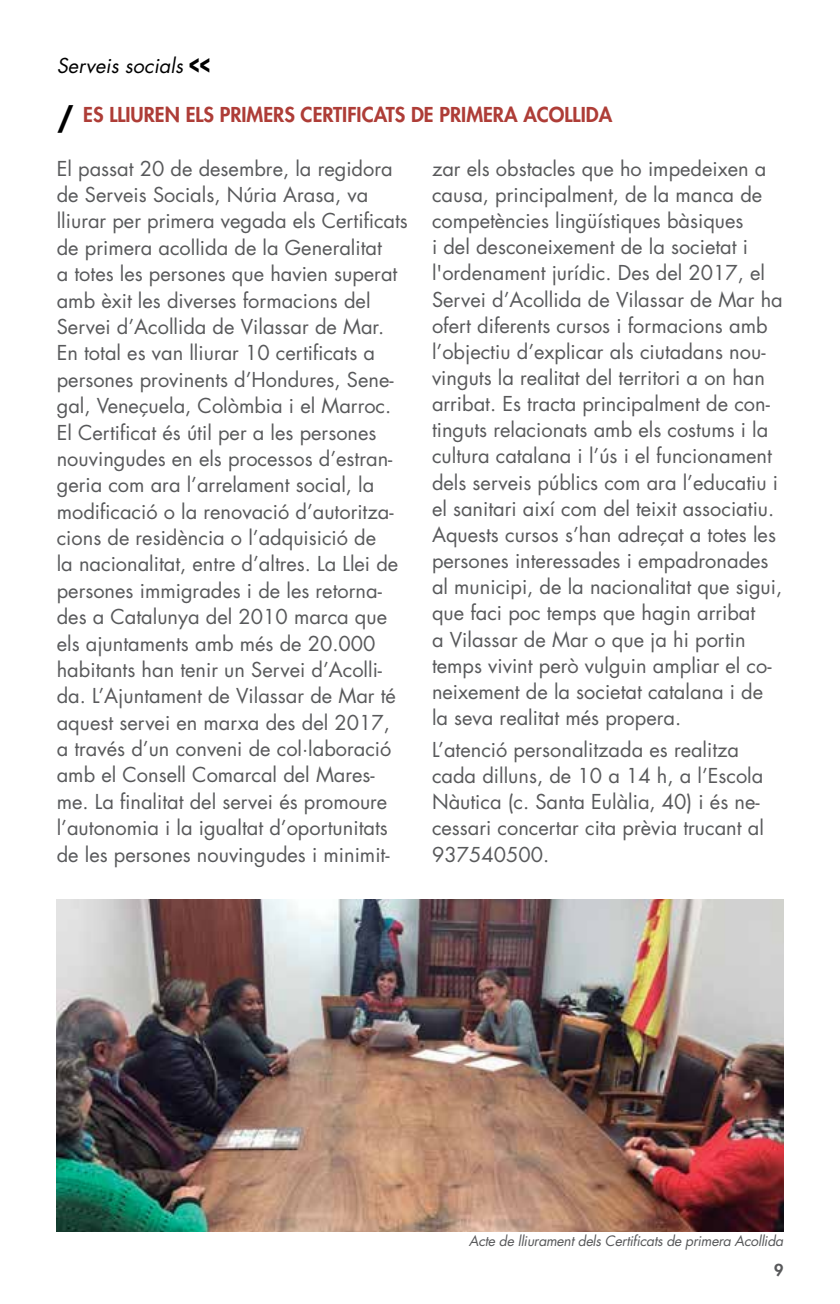
<style>
.page{position:relative;width:840px;height:1304px;background:#fff}
.page>*{position:absolute;margin:0;border:0;box-sizing:border-box;transform-origin:0 0}
.t1{font:20px/26.4px "Futura Std";color:#58595b}
.t2{font:800 20px "Futura Std";color:#ae3d37}
.t3{font:italic 20px "Futura Std";color:#000}
.t4{font:800 16px "Futura Std";color:#58595b}
.t5{font:italic 14px "Futura Std";letter-spacing:-.02em;color:#58595b}
.s1{font-weight:800;font-style:normal;font-size:30px}
.s2{font-weight:700;font-size:30px;color:#000}
</style>
<div class="page">
<img style="left:57px;top:900px;width:726px;height:332px">
<p class="t3" style="left:57px;top:53px;width:155px">Serveis socials <span class="s1">&lt;&lt;</span></p>
<p class="t2" style="left:57px;top:102px;width:556px"><span class="s2">/</span> ES LLIUREN ELS PRIMERS CERTIFICATS DE PRIMERA ACOLLIDA</p>
<p class="t1" style="left:57px;top:155px;width:352px">El passat 20 de desembre, la regidora de Serveis Socials, N úria Arasa, va lliurar per primera vegada els Certificats de primera acollida de la Generalitat<br>a totes les persones que havien superat amb èxit les diverses formacions del Servei d’Acollida de Vilassar de Mar.<br>En total es van lliurar 10 certificats a persones provinents d’Hondures, Sene&shy;gal, Veneçuela, Colòmbia i el Marroc.<br>El Certificat és útil per a les persones nouvingudes en els processos d’estran&shy;geria com ara l’arrelament social, la modificació o la renovació d’autoritza&shy;cions de residència o l’adquisició de<br>la nacionalitat, entre d’altres. La Llei de persones immigrades i de les retorna&shy;des a Catalunya del 2010 marca que els ajuntaments amb més de 20.000 habitants han tenir un Servei d’Acolli&shy;da. L’Ajuntament de Vilassar de Mar té aquest servei en marxa des del 2017,<br>a través d’un conveni de col·laboració amb el Consell Comarcal del Mares&shy;me. La finalitat del servei és promoure l’autonomia i la igualtat d’oportunitats de les persones nouvingudes i minimit-</p>
<p class="t1" style="left:432px;top:155px;width:352px">zar els obstacles que ho impedeixen a causa, principalment, de la manca de competències lingüístiques bàsiques<br>i del desconeixement de la societat i l'ordenament jurídic. Des del 2017, el Servei d’Acollida de Vilassar de Mar ha ofert diferents cursos i formacions amb l’objectiu d’explicar als ciutadans nou&shy;vinguts la realitat del territori a on han arribat. Es tracta principalment de con&shy;tinguts relacionats amb els costums i la cultura catalana i l’ús i el funcionament dels serveis públics com ara l’educatiu i el sanitari així com del teixit associatiu.<br>Aquests cursos s’han adreçat a totes les persones interessades i empadronades al municipi, de la nacionalitat que sigui, que faci poc temps que hagin arribat<br>a Vilassar de Mar o que ja hi portin temps vivint però vulguin ampliar el co&shy;neixement de la societat catalana i de la seva realitat més propera.</p>
<p class="t1" style="left:432px;top:737px;width:333px">L’atenció personalitzada es realitza cada dilluns, de 10 a 14 h, a l’Escola Nàutica (c. Santa Eulàlia, 40) i és ne&shy;cessari concertar cita prèvia trucant al 937540500.</p>
<p class="t5" style="left:468px;top:1232px;width:315px">Acte de lliurament dels Certificats de primera Acollida</p>
<p class="t4" style="left:773px;top:1260px;width:11px">9</p>
</div>
